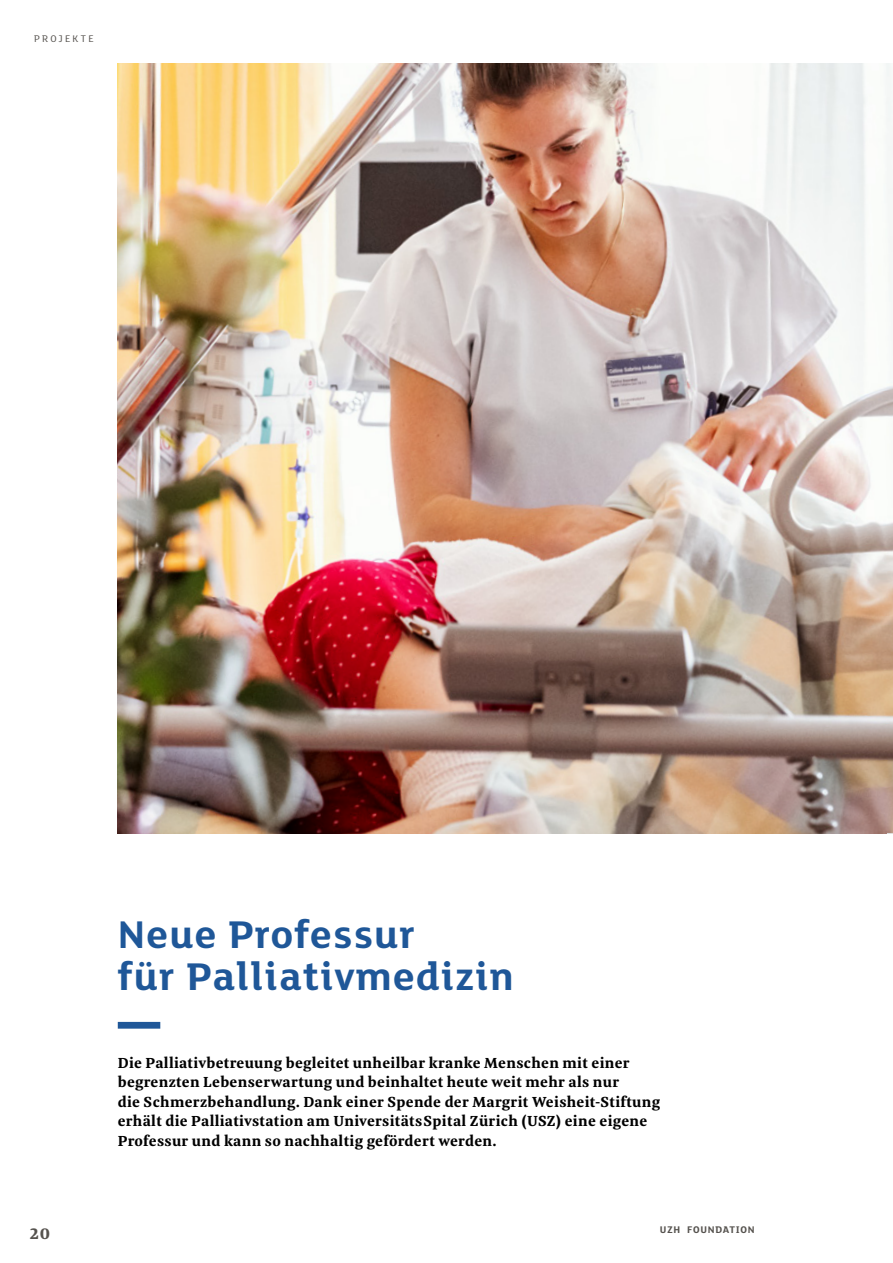
<style>
.page{position:relative;width:893px;height:1263px;background:#fff}
.page>*{position:absolute;margin:0;border:0;box-sizing:border-box;transform-origin:0 0}
.t1{font:700 42px/42px "FS Lola";letter-spacing:.03em;color:#1f5798}
.t2{font:700 18px "Meret Pro";color:#55524e}
.t3{font:700 15px/19.5px "Meret Pro";letter-spacing:.02em;color:#000}
.t4{font:700 10.5px "FS Lola";letter-spacing:.07em;color:#55524e}
.t5{font:10.5px "FS Lola";letter-spacing:.215em;color:#55524e}
</style>
<div class="page">
<img style="left:118px;top:63px;width:775px;height:771px">
<div style="left:118px;top:1022px;width:42px;height:7px;background:#1f5798"></div>
<p class="t5" style="left:34px;top:32px;width:61px">PROJEKTE</p>
<p class="t2" style="left:30px;top:1220px;width:22px">20</p>
<h1 class="t1" style="left:118px;top:911px;width:397px">Neue Professur<br>für Palliativmedizin</h1>
<p class="t3" style="left:118px;top:1052px;width:544px">Die Palliativbetreuung begleitet unheilbar kranke Menschen mit einer begrenzten Lebenserwartung und beinhaltet heute weit mehr als nur<br>die Schmerzbehandlung. Dank einer Spende der Margrit Weisheit-Stiftung erhält die Palliativstation am UniversitätsSpital Zürich (USZ) eine eigene Professur und kann so nachhaltig gefördert werden.</p>
<p class="t4" style="left:660px;top:1222px;width:97px">UZH FOUNDATION</p>
</div>
